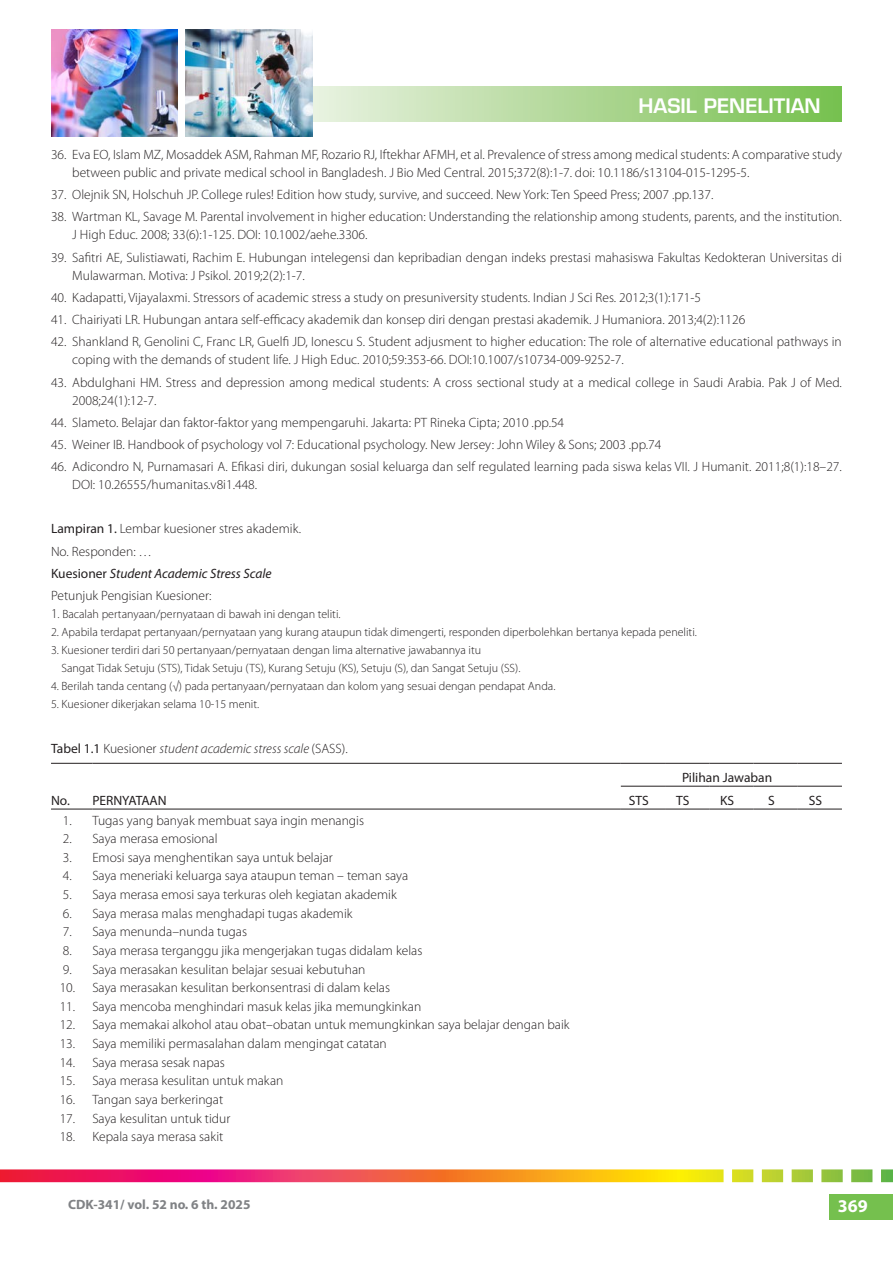
<style>
.page{position:relative;width:893px;height:1263px;background:#fff}
.page>*{position:absolute;margin:0;border:0;box-sizing:border-box;transform-origin:0 0}
.t1{font:600 19.5px "Eurostile LT Std";color:#fff}
.t2{font:700 18px "Myriad Pro";color:#fff}
.t3{font:300 13.5px/18px "Myriad Pro";color:#231f20}
.t4{font:italic 300 13.5px "Myriad Pro";color:#231f20}
.t5{font:13.5px "Myriad Pro";color:#231f20}
.t6{font:700 13.5px "Myriad Pro";color:#808285}
.t7{font:300 12px/18px "Myriad Pro";color:#231f20}
.s1{font-weight:400}
.s2{font-weight:400;font-style:italic}
.s3{font-size:13.5px}
.s4{font-weight:400;font-style:normal}
.s5{font-style:normal}
</style>
<div class="page">
<div style="left:829px;top:1194px;width:64px;height:26px;background:#75c04e"></div>
<svg style="left:0;top:1169px;width:893px;height:13px;background:#e87c50"></svg>
<hr style="left:621px;top:786px;width:44px;height:1px;background:#231f20">
<hr style="left:665px;top:786px;width:44px;height:1px;background:#231f20">
<hr style="left:709px;top:786px;width:44px;height:1px;background:#231f20">
<hr style="left:753px;top:786px;width:45px;height:1px;background:#231f20">
<hr style="left:798px;top:786px;width:44px;height:1px;background:#231f20">
<hr style="left:51px;top:763px;width:41px;height:1px;background:#231f20">
<hr style="left:92px;top:763px;width:529px;height:1px;background:#231f20">
<hr style="left:621px;top:763px;width:44px;height:1px;background:#231f20">
<hr style="left:665px;top:763px;width:44px;height:1px;background:#231f20">
<hr style="left:709px;top:763px;width:44px;height:1px;background:#231f20">
<hr style="left:753px;top:763px;width:45px;height:1px;background:#231f20">
<hr style="left:798px;top:763px;width:44px;height:1px;background:#231f20">
<hr style="left:51px;top:809px;width:41px;height:1px;background:#231f20">
<hr style="left:92px;top:809px;width:529px;height:1px;background:#231f20">
<hr style="left:621px;top:809px;width:44px;height:1px;background:#231f20">
<hr style="left:665px;top:809px;width:44px;height:1px;background:#231f20">
<hr style="left:709px;top:809px;width:44px;height:1px;background:#231f20">
<hr style="left:753px;top:809px;width:45px;height:1px;background:#231f20">
<hr style="left:798px;top:809px;width:44px;height:1px;background:#231f20">
<svg style="left:312px;top:87px;width:530px;height:34px;background:#afd897"></svg>
<img style="left:186px;top:29px;width:126px;height:107px">
<img style="left:51px;top:29px;width:126px;height:107px">
<h1 class="t1" style="left:639px;top:94px;width:184px">HASIL PENELITIAN</h1>
<p class="t3" style="left:72px;top:146px;width:771px;text-indent:-21px">36. Eva EO, Islam MZ, Mosaddek ASM, Rahman MF, Rozario RJ, Iftekhar AFMH, et al. Prevalence of stress among medical students: A comparative study between public and private medical school in Bangladesh. J Bio Med Central. 2015;372(8):1-7. doi: 10.1186/s13104-015-1295-5.</p>
<p class="t3" style="left:51px;top:186px;width:664px">37. Olejnik SN, Holschuh JP. College rules! Edition how study, survive, and succeed. New York: Ten Speed Press; 2007 .pp.137.</p>
<p class="t3" style="left:72px;top:208px;width:771px;text-indent:-21px">38. Wartman KL, Savage M. Parental involvement in higher education: Understanding the relationship among students, parents, and the institution.<br>J High Educ. 2008; 33(6):1-125. DOI: 10.1002/aehe.3306.</p>
<p class="t3" style="left:72px;top:248px;width:771px;text-indent:-21px">39. Safitri AE, Sulistiawati, Rachim E. Hubungan intelegensi dan kepribadian dengan indeks prestasi mahasiswa Fakultas Kedokteran Universitas di<br>Mulawarman. Motiva: J Psikol. 2019;2(2):1-7.</p>
<p class="t3" style="left:51px;top:289px;width:651px">40. Kadapatti, Vijayalaxmi. Stressors of academic stress a study on presuniversity students. Indian J Sci Res. 2012;3(1):171-5</p>
<p class="t3" style="left:51px;top:311px;width:696px">41. Chairiyati LR. Hubungan antara self-efficacy akademik dan konsep diri dengan prestasi akademik. J Humaniora. 2013;4(2):1126</p>
<p class="t3" style="left:72px;top:333px;width:771px;text-indent:-21px">42. Shankland R, Genolini C, Franc LR, Guelfi JD, Ionescu S. Student adjusment to higher education: The role of alternative educational pathways in coping with the demands of student life. J High Educ. 2010;59:353-66. DOI:10.1007/s10734-009-9252-7.</p>
<p class="t3" style="left:72px;top:373px;width:771px;text-indent:-21px">43. Abdulghani HM. Stress and depression among medical students: A cross sectional study at a medical college in Saudi Arabia. Pak J of Med.<br>2008;24(1):12-7.</p>
<p class="t3" style="left:51px;top:414px;width:515px">44. Slameto. Belajar dan faktor-faktor yang mempengaruhi. Jakarta: PT Rineka Cipta; 2010 .pp.54</p>
<p class="t3" style="left:51px;top:436px;width:612px">45. Weiner IB. Handbook of psychology vol 7: Educational psychology. New Jersey: John Wiley &amp; Sons; 2003 .pp.74</p>
<p class="t3" style="left:72px;top:458px;width:771px;text-indent:-21px">46. Adicondro N, Purnamasari A. Efikasi diri, dukungan sosial keluarga dan self regulated learning pada siswa kelas VII. J Humanit. 2011;8(1):18–27.<br>DOI: 10.26555/humanitas.v8i1.448.</p>
<p class="t3" style="left:51px;top:518px;width:251px;line-height:22.2px"><span class="s1">Lampiran 1.</span> Lembar kuesioner stres akademik.<br>No. Responden: …<br><span class="s1">Kuesioner</span> <span class="s2">Student Academic Stress Scale </span>Petunjuk Pengisian Kuesioner:</p>
<p class="t7" style="left:51px;top:605px;width:291px"><span class="s3">1</span>. Bacalah pertanyaan/pernyataan di bawah ini dengan teliti.</p>
<p class="t7" style="left:51px;top:623px;width:647px">2. Apabila terdapat pertanyaan/pernyataan yang kurang ataupun tidak dimengerti, responden diperbolehkan bertanya kepada peneliti.</p>
<p class="t7" style="left:62px;top:641px;width:460px;text-indent:-11px">3. Kuesioner terdiri dari 50 pertanyaan/pernyataan dengan lima alternative jawabannya itu<br>Sangat Tidak Setuju (STS), Tidak Setuju (TS), Kurang Setuju (KS), Setuju (S), dan Sangat Setuju (SS).</p>
<p class="t7" style="left:51px;top:677px;width:506px">4. Berilah tanda centang (√) pada pertanyaan/pernyataan dan kolom yang sesuai dengan pendapat Anda.</p>
<p class="t7" style="left:51px;top:695px;width:210px">5. Kuesioner dikerjakan selama 10-15 menit.</p>
<p class="t4" style="left:51px;top:741px;width:298px"><span class="s4">Tabel 1.1</span> <span class="s5">Kuesioner</span> student academic stress scale <span class="s5">(SASS).</span></p>
<p class="t5" style="left:51px;top:792px;width:117px">No. PERNYATAAN</p>
<p class="t3" style="left:63px;top:811px;width:303px">1. Tugas yang banyak membuat saya ingin menangis</p>
<p class="t3" style="left:63px;top:830px;width:156px">2. Saya merasa emosional</p>
<p class="t3" style="left:63px;top:848px;width:271px">3. Emosi saya menghentikan saya untuk belajar</p>
<p class="t3" style="left:63px;top:867px;width:347px">4. Saya meneriaki keluarga saya ataupun teman – teman saya</p>
<p class="t3" style="left:63px;top:886px;width:335px">5. Saya merasa emosi saya terkuras oleh kegiatan akademik</p>
<p class="t3" style="left:63px;top:904px;width:291px">6. Saya merasa malas menghadapi tugas akademik</p>
<p class="t3" style="left:63px;top:923px;width:186px">7. Saya menunda–nunda tugas</p>
<p class="t3" style="left:63px;top:942px;width:361px">8. Saya merasa terganggu jika mengerjakan tugas didalam kelas</p>
<p class="t3" style="left:63px;top:960px;width:304px">9. Saya merasakan kesulitan belajar sesuai kebutuhan</p>
<p class="t3" style="left:60px;top:979px;width:332px">10. Saya merasakan kesulitan berkonsentrasi di dalam kelas</p>
<p class="t3" style="left:60px;top:997px;width:363px">11. Saya mencoba menghindari masuk kelas jika memungkinkan</p>
<p class="t3" style="left:60px;top:1016px;width:511px">12. Saya memakai alkohol atau obat–obatan untuk memungkinkan saya belajar dengan baik</p>
<p class="t3" style="left:60px;top:1035px;width:329px">13. Saya memiliki permasalahan dalam mengingat catatan</p>
<p class="t3" style="left:60px;top:1053px;width:167px">14. Saya merasa sesak napas</p>
<p class="t3" style="left:60px;top:1072px;width:225px">15. Saya merasa kesulitan untuk makan</p>
<p class="t3" style="left:60px;top:1091px;width:165px">16. Tangan saya berkeringat</p>
<p class="t3" style="left:60px;top:1109px;width:172px">17. Saya kesulitan untuk tidur</p>
<p class="t3" style="left:60px;top:1128px;width:165px">18. Kepala saya merasa sakit</p>
<p class="t5" style="left:682px;top:769px;width:92px">Pilihan Jawaban</p>
<p class="t5" style="left:629px;top:792px;width:21px">STS</p>
<p class="t5" style="left:676px;top:792px;width:15px">TS</p>
<p class="t5" style="left:720px;top:792px;width:15px">KS</p>
<p class="t5" style="left:768px;top:792px;width:8px">S</p>
<p class="t5" style="left:809px;top:792px;width:15px">SS</p>
<p class="t6" style="left:68px;top:1196px;width:184px">CDK-341/ vol. 52 no. 6 th. 2025</p>
<h2 class="t2" style="left:838px;top:1194px;width:31px">369</h2>
</div>
